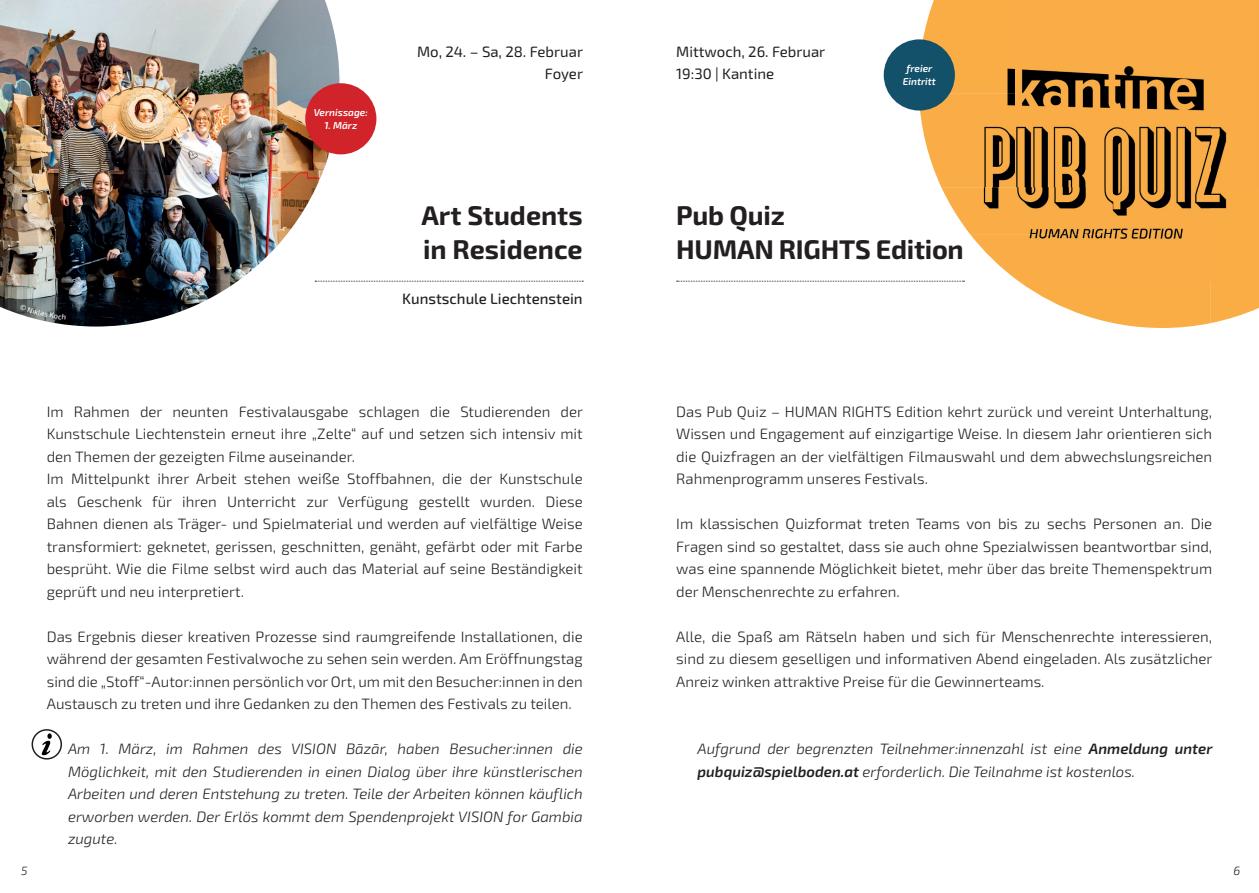
<style>
.page{position:relative;width:1259px;height:893px;background:#fff}
.page>*{position:absolute;margin:0;border:0;box-sizing:border-box;transform-origin:0 0}
.t1{font:700 27px/34.5px "Exo 2";letter-spacing:-.01em;color:#231f20}
.t2{font:300 15px/22.5px "Exo 2";color:#231f20;text-align:justify}
.t3{font:italic 300 15px/22.5px "Exo 2";color:#231f20;text-align:justify}
.t4{font:15px/22.5px "Exo 2";color:#231f20;text-align:right}
.t5{font:500 15px "Exo 2";color:#231f20}
.t6{font:italic 300 12px "Exo 2";color:#231f20}
.t7{font:italic 600 10.05px/12.9px "Exo 2";color:#fff;text-align:center}
.s1{font-weight:600}
</style>
<div class="page">
<img style="left:0;top:0;width:339px;height:327px">
<svg style="left:315px;top:281px;width:268px;height:1px"></svg>
<svg style="left:676px;top:281px;width:288px;height:1px"></svg>
<div style="left:305px;top:83px;width:71px;height:71px;background:#d1232a;border-radius:50%"></div>
<img style="left:920px;top:0;width:290px;height:187px">
<div style="left:1210px;top:0;width:49px;height:323px;background:#faad46"></div>
<img style="left:941px;top:187px;width:172px;height:47px">
<img style="left:1113px;top:187px;width:97px;height:94px">
<img style="left:970px;top:234px;width:143px;height:47px">
<img style="left:1018px;top:281px;width:192px;height:47px">
<div style="left:883px;top:39px;width:72px;height:72px;background:#13516a;border-radius:50%"></div>
<div style="left:32px;top:729px;width:30px;height:31px;border:2px solid #231f20;border-radius:50%"></div>
<svg style="left:41px;top:733px;width:11px;height:23px"></svg>
<svg style="left:20px;top:304px;width:46px;height:16px"></svg>
<p class="t7" style="left:314px;top:106px;width:56px">Vernissage:</p>
<p class="t7" style="left:324px;top:119px;width:34px">1. März</p>
<p class="t4" style="left:417px;top:40px;width:167px">Mo, 24. – Sa, 28. Februar<br>Foyer</p>
<h1 class="t1" style="left:421px;top:198px;width:163px">Art Students in Residence</h1>
<p class="t5" style="left:402px;top:290px;width:182px">Kunstschule Liechtenstein</p>
<p class="t6" style="left:21px;top:864px;width:8px">5</p>
<p class="t2" style="left:47px;top:400px;width:538px;text-align:left">Im Rahmen der neunten Festivalausgabe schlagen die Studierenden der Kunstschule Liechtenstein erneut ihre „Zelte“ auf und setzen sich intensiv mit den Themen der gezeigten Filme auseinander.<br>Im Mittelpunkt ihrer Arbeit stehen weiße Stoffbahnen, die der Kunstschule als Geschenk für ihren Unterricht zur Verfügung gestellt wurden. Diese Bahnen dienen als Träger- und Spielmaterial und werden auf vielfältige Weise transformiert: geknetet, gerissen, geschnitten, genäht, gefärbt oder mit Farbe besprüht. Wie die Filme selbst wird auch das Material auf seine Beständigkeit geprüft und neu interpretiert.</p>
<p class="t2" style="left:47px;top:625px;width:537px">Das Ergebnis dieser kreativen Prozesse sind raumgreifende Installationen, die während der gesamten Festivalwoche zu sehen sein werden. Am Eröffnungstag sind die „Stoff“-Autor:innen persönlich vor Ort, um mit den Besucher:innen in den Austausch zu treten und ihre Gedanken zu den Themen des Festivals zu teilen.</p>
<p class="t3" style="left:68px;top:738px;width:516px">Am 1. März, im Rahmen des VISION Bāzār, haben Besucher:innen die Möglichkeit, mit den Studierenden in einen Dialog über ihre künstlerischen Arbeiten und deren Entstehung zu treten. Teile der Arbeiten können käuflich erworben werden. Der Erlös kommt dem Spendenprojekt VISION for Gambia zugute.</p>
<p class="t4" style="left:676px;top:40px;width:151px;text-align:left">Mittwoch, 26. Februar<br>19:30 | Kantine</p>
<p class="t7" style="left:903px;top:62px;width:35px">freier<br>Eintritt</p>
<h1 class="t1" style="left:676px;top:198px;width:289px">Pub Quiz<br>HUMAN RIGHTS Edition</h1>
<p class="t2" style="left:676px;top:401px;width:537px">Das Pub Quiz – HUMAN RIGHTS Edition kehrt zurück und vereint Unterhaltung, Wissen und Engagement auf einzigartige Weise. In diesem Jahr orientieren sich die Quizfragen an der vielfältigen Filmauswahl und dem abwechslungsreichen Rahmenprogramm unseres Festivals.</p>
<p class="t2" style="left:676px;top:513px;width:537px">Im klassischen Quizformat treten Teams von bis zu sechs Personen an. Die Fragen sind so gestaltet, dass sie auch ohne Spezialwissen beantwortbar sind, was eine spannende Möglichkeit bietet, mehr über das breite Themenspektrum der Menschenrechte zu erfahren.</p>
<p class="t2" style="left:676px;top:626px;width:538px">Alle, die Spaß am Rätseln haben und sich für Menschenrechte interessieren, sind zu diesem geselligen und informativen Abend eingeladen. Als zusätzlicher Anreiz winken attraktive Preise für die Gewinnerteams.</p>
<p class="t3" style="left:697px;top:738px;width:516px">Aufgrund der begrenzten Teilnehmer:innenzahl ist eine <span class="s1">Anmeldung unter pubquiz@spielboden.at</span> erforderlich. Die Teilnahme ist kostenlos.</p>
<p class="t6" style="left:1233px;top:864px;width:8px">6</p>
</div>
